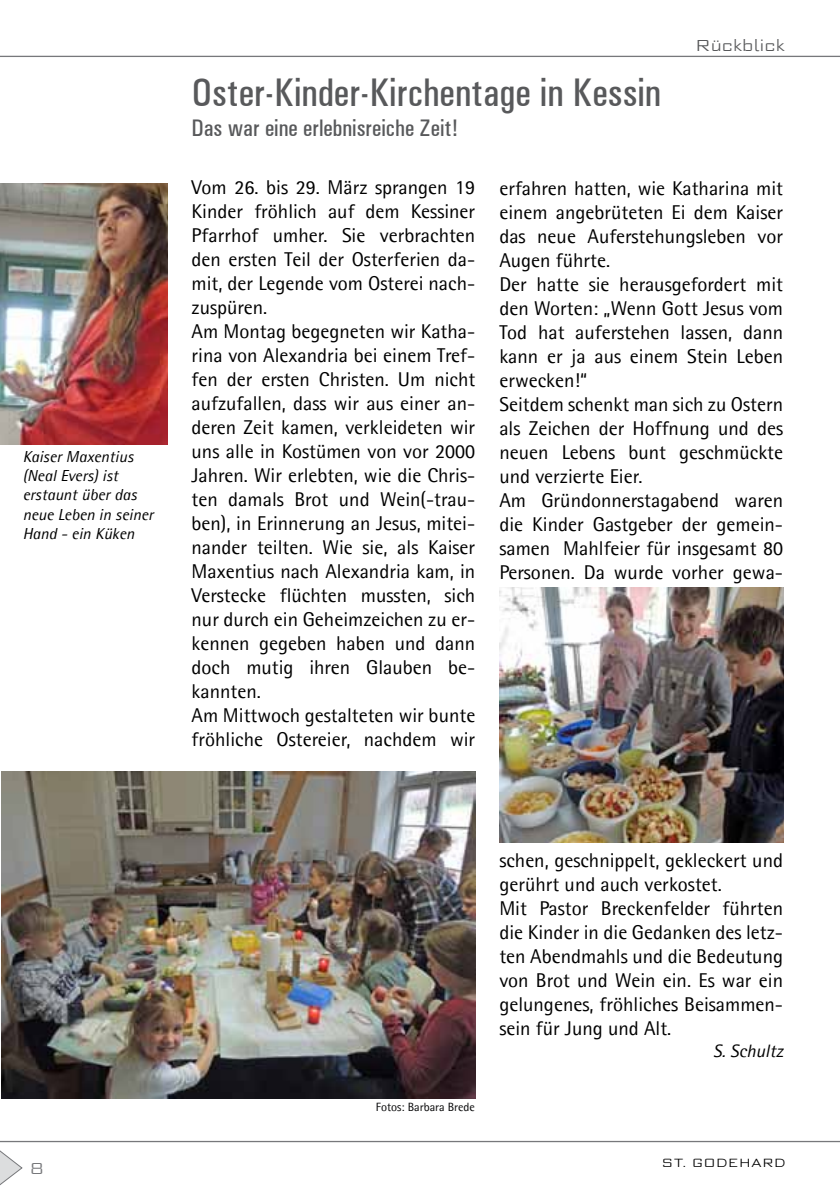
<style>
.page{position:relative;width:840px;height:1191px;background:#fff}
.page>*{position:absolute;margin:0;border:0;box-sizing:border-box;transform-origin:0 0}
.t1{font:500 condensed 40px "Univers";color:#58595b}
.t2{font:500 condensed 24px "Univers";color:#58595b}
.t3{font:20px/24px "Agfa Rotis Semisans";color:#000}
.t4{font:italic 18px "Agfa Rotis Semisans";color:#000}
.t5{font:italic 16px/19.2px "Agfa Rotis Semisans";color:#000}
.t6{font:300 16px "Morris Sans Com";color:#58595b}
.t7{font:300 16px "Morris Sans Com";color:#77787b}
.t8{font:12px "Agfa Rotis Semisans";color:#0a0a0b}
.t9{font:300 12px "Morris Sans Com";color:#000}
</style>
<div class="page">
<svg style="left:0;top:1140px;width:839px;height:46px"></svg>
<svg style="left:0;top:55px;width:839px;height:2px;background:#a9a9ab"></svg>
<img style="left:2px;top:771px;width:473px;height:327px">
<img style="left:499px;top:587px;width:283px;height:256px">
<img style="left:0;top:184px;width:167px;height:261px">
<p class="t5" style="left:23px;top:446px;width:132px">Kaiser Maxentius (Neal Evers) ist erstaunt über das neue Leben in seiner<br>Hand - ein Küken</p>
<h1 class="t1" style="left:191px;top:69px;width:471px">Oster-Kinder-Kirchentage in Kessin</h1>
<p class="t2" style="left:191px;top:114px;width:268px">Das war eine erlebnisreiche Zeit!</p>
<p class="t6" style="left:694px;top:34px;width:91px">RÜCKBLICK</p>
<p class="t3" style="left:191px;top:175px;width:285px">Vom 26. bis 29. März sprangen 19<br>Kinder fröhlich auf dem Kessiner<br>Pfarrhof umher. Sie verbrachten den ersten Teil der Osterferien da&shy;mit, der Legende vom Osterei nach&shy;zuspüren.<br>Am Montag begegneten wir Katha&shy;rina von Alexandria bei einem Tref&shy;fen der ersten Christen. Um nicht aufzufallen, dass wir aus einer an&shy;deren Zeit kamen, verkleideten wir uns alle in Kostümen von vor 2000<br>Jahren. Wir erlebten, wie die Chris&shy;ten damals Brot und Wein(-trau&shy;ben), in Erinnerung an Jesus, mitei&shy;nander teilten. Wie sie, als Kaiser<br>Maxentius nach Alexandria kam, in<br>Verstecke flüchten mussten, sich nur durch ein Geheimzeichen zu er&shy;kennen gegeben haben und dann doch mutig ihren Glauben be&shy;kannten.<br>Am Mittwoch gestalteten wir bunte fröhliche Ostereier, nachdem wir</p>
<p class="t3" style="left:499px;top:176px;width:285px">erfahren hatten, wie Katharina mit einem angebrüteten Ei dem Kaiser das neue Auferstehungsleben vor<br>Augen führte.<br>Der hatte sie herausgefordert mit den Worten: „Wenn Gott Jesus vom<br>Tod hat auferstehen lassen, dann kann er ja aus einem Stein Leben erwecken!“<br>Seitdem schenkt man sich zu Ostern als Zeichen der Hoffnung und des neuen Lebens bunt geschmückte und verzierte Eier.<br>Am Gründonnerstagabend waren die Kinder Gastgeber der gemein&shy;samen Mahlfeier für insgesamt 80<br>Personen. Da wurde vorher gewa-</p>
<p class="t7" style="left:29px;top:1157px;width:17px">8</p>
<p class="t8" style="left:376px;top:1099px;width:100px">Fotos: Barbara Brede</p>
<p class="t3" style="left:499px;top:848px;width:285px">schen, geschnippelt, gekleckert und gerührt und auch verkostet.<br>Mit Pastor Breckenfelder führten die Kinder in die Gedanken des letz&shy;ten Abendmahls und die Bedeutung von Brot und Wein ein. Es war ein gelungenes, fröhliches Beisammen&shy;sein für Jung und Alt.</p>
<p class="t4" style="left:712px;top:1039px;width:72px">S. Schultz</p>
<p class="t9" style="left:661px;top:1154px;width:125px">ST. GODEHARD</p>
</div>
